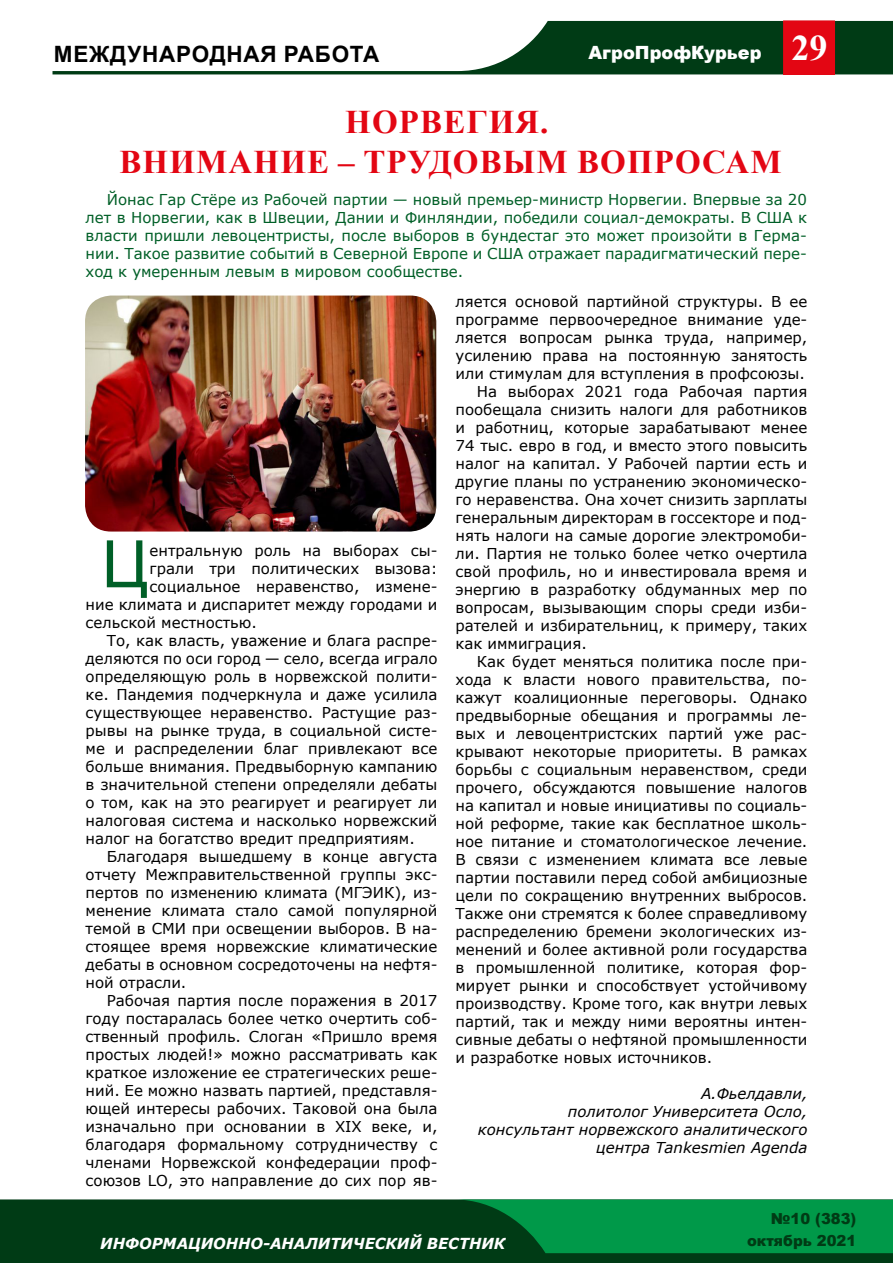
<style>
.page{position:relative;width:893px;height:1263px;background:#fff}
.page>*{position:absolute;margin:0;border:0;box-sizing:border-box;transform-origin:0 0}
.t1{font:64.5px "Verdana";color:#005f27}
.t2{font:700 36px "Times New Roman";color:#fff}
.t3{font:700 33px/39.6px "Times New Roman";letter-spacing:.035em;color:#e30613;text-align:center}
.t4{font:700 22.5px "Arial";letter-spacing:.035em;color:#000}
.t5{font:900 18.15px "Arial";color:#fff}
.t6{font:italic 700 15.15px "Verdana";color:#fff}
.t7{font:900 15.15px/21.5px "Arial";color:#003b15;text-align:right}
.t8{font:15px "Verdana";color:#000}
.t9{font:15px/18px "Verdana";color:#005f27;text-align:justify}
.t10{font:italic 15px/18px "Verdana";color:#000;text-align:right}
</style>
<div class="page">
<svg style="left:53px;top:21px;width:840px;height:53px"></svg>
<div style="left:784px;top:21px;width:50px;height:53px;background:#e30613"></div>
<div style="left:783px;top:21px;width:52px;height:54px;border:1px solid #e30613"></div>
<div style="left:0;top:1199px;width:893px;height:64px;background:#003b15"></div>
<svg style="left:455px;top:1199px;width:438px;height:54px;background:#018b42"></svg>
<img style="left:85px;top:296px;width:351px;height:235px">
<h3 class="t4" style="left:54px;top:38px;width:327px">МЕЖДУНАРОДНАЯ РАБОТА</h3>
<h2 class="t2" style="left:791px;top:22px;width:37px">29</h2>
<p class="t5" style="left:588px;top:39px;width:175px">АгроПрофКурьер</p>
<h3 class="t3" style="left:119px;top:101px;width:664px">НОРВЕГИЯ.<br>ВНИМАНИЕ – ТРУДОВЫМ ВОПРОСАМ</h3>
<p class="t9" style="left:86px;top:190px;width:723px;text-indent:21px">Йонас Гар Стёре из Рабочей партии — новый премьер-министр Норвегии. Впервые за 20 лет в Норвегии, как в Швеции, Дании и Финляндии, победили социал-демократы. В США к власти пришли левоцентристы, после выборов в бундестаг это может произойти в Герма&shy;нии. Такое развитие событий в Северной Европе и США отражает парадигматический пере&shy;ход к умеренным левым в мировом сообществе.</p>
<h1 class="t1" style="left:101px;top:519px;width:51px">Ц</h1>
<p class="t8" style="left:150px;top:540px;width:289px">ентральную роль на выборах сы-</p>
<p class="t8" style="left:150px;top:558px;width:289px">грали три политических вызова:</p>
<p class="t8" style="left:150px;top:576px;width:289px">социальное неравенство, измене-</p>
<p class="t8" style="left:86px;top:594px;width:353px">ние климата и диспаритет между городами и</p>
<p class="t8" style="left:86px;top:612px;width:173px">сельской местностью.</p>
<p class="t8" style="left:107px;top:630px;width:332px">То, как власть, уважение и блага распре-</p>
<p class="t8" style="left:86px;top:648px;width:353px">деляются по оси город — село, всегда играло</p>
<p class="t8" style="left:86px;top:666px;width:353px">определяющую роль в норвежской полити-</p>
<p class="t8" style="left:86px;top:684px;width:353px">ке. Пандемия подчеркнула и даже усилила</p>
<p class="t8" style="left:86px;top:702px;width:353px">существующее неравенство. Растущие раз-</p>
<p class="t8" style="left:86px;top:720px;width:353px">рывы на рынке труда, в социальной систе-</p>
<p class="t8" style="left:86px;top:738px;width:353px">ме и распределении благ привлекают все</p>
<p class="t8" style="left:86px;top:756px;width:353px">больше внимания. Предвыборную кампанию</p>
<p class="t8" style="left:86px;top:774px;width:353px">в значительной степени определяли дебаты</p>
<p class="t8" style="left:86px;top:792px;width:353px">о том, как на это реагирует и реагирует ли</p>
<p class="t8" style="left:86px;top:810px;width:353px">налоговая система и насколько норвежский</p>
<p class="t8" style="left:86px;top:828px;width:331px">налог на богатство вредит предприятиям.</p>
<p class="t8" style="left:107px;top:846px;width:332px">Благодаря вышедшему в конце августа</p>
<p class="t8" style="left:86px;top:864px;width:353px">отчету Межправительственной группы экс-</p>
<p class="t8" style="left:86px;top:882px;width:353px">пертов по изменению климата (МГЭИК), из-</p>
<p class="t8" style="left:86px;top:900px;width:353px">менение климата стало самой популярной</p>
<p class="t8" style="left:86px;top:918px;width:353px">темой в СМИ при освещении выборов. В на-</p>
<p class="t8" style="left:86px;top:936px;width:353px">стоящее время норвежские климатические</p>
<p class="t8" style="left:86px;top:954px;width:353px">дебаты в основном сосредоточены на нефтя-</p>
<p class="t8" style="left:86px;top:972px;width:102px">ной отрасли.</p>
<p class="t8" style="left:107px;top:990px;width:332px">Рабочая партия после поражения в 2017</p>
<p class="t8" style="left:86px;top:1008px;width:353px">году постаралась более четко очертить соб-</p>
<p class="t8" style="left:86px;top:1026px;width:353px">ственный профиль. Слоган «Пришло время</p>
<p class="t8" style="left:86px;top:1044px;width:353px">простых людей!» можно рассматривать как</p>
<p class="t8" style="left:86px;top:1062px;width:353px">краткое изложение ее стратегических реше-</p>
<p class="t8" style="left:86px;top:1080px;width:353px">ний. Ее можно назвать партией, представля-</p>
<p class="t8" style="left:86px;top:1098px;width:353px">ющей интересы рабочих. Таковой она была</p>
<p class="t8" style="left:86px;top:1116px;width:353px">изначально при основании в XIX веке, и,</p>
<p class="t8" style="left:86px;top:1134px;width:353px">благодаря формальному сотрудничеству с</p>
<p class="t8" style="left:86px;top:1152px;width:353px">членами Норвежской конфедерации проф-</p>
<p class="t8" style="left:86px;top:1170px;width:353px">союзов LO, это направление до сих пор яв-</p>
<p class="t8" style="left:455px;top:291px;width:353px">ляется основой партийной структуры. В ее</p>
<p class="t8" style="left:455px;top:309px;width:353px">программе первоочередное внимание уде-</p>
<p class="t8" style="left:455px;top:327px;width:353px">ляется вопросам рынка труда, например,</p>
<p class="t8" style="left:455px;top:345px;width:353px">усилению права на постоянную занятость</p>
<p class="t8" style="left:455px;top:363px;width:351px">или стимулам для вступления в профсоюзы.</p>
<p class="t8" style="left:477px;top:381px;width:332px">На выборах 2021 года Рабочая партия</p>
<p class="t8" style="left:455px;top:399px;width:353px">пообещала снизить налоги для работников</p>
<p class="t8" style="left:455px;top:417px;width:353px">и работниц, которые зарабатывают менее</p>
<p class="t8" style="left:455px;top:435px;width:353px">74 тыс. евро в год, и вместо этого повысить</p>
<p class="t8" style="left:455px;top:453px;width:353px">налог на капитал. У Рабочей партии есть и</p>
<p class="t8" style="left:455px;top:471px;width:353px">другие планы по устранению экономическо-</p>
<p class="t8" style="left:455px;top:489px;width:353px">го неравенства. Она хочет снизить зарплаты</p>
<p class="t8" style="left:455px;top:507px;width:353px">генеральным директорам в госсекторе и под-</p>
<p class="t8" style="left:455px;top:525px;width:353px">нять налоги на самые дорогие электромоби-</p>
<p class="t8" style="left:455px;top:543px;width:353px">ли. Партия не только более четко очертила</p>
<p class="t8" style="left:455px;top:561px;width:353px">свой профиль, но и инвестировала время и</p>
<p class="t8" style="left:455px;top:579px;width:353px">энергию в разработку обдуманных мер по</p>
<p class="t8" style="left:455px;top:597px;width:353px">вопросам, вызывающим споры среди изби-</p>
<p class="t8" style="left:455px;top:615px;width:353px">рателей и избирательниц, к примеру, таких</p>
<p class="t8" style="left:455px;top:633px;width:133px">как иммиграция.</p>
<p class="t8" style="left:477px;top:651px;width:332px">Как будет меняться политика после при-</p>
<p class="t8" style="left:455px;top:669px;width:353px">хода к власти нового правительства, по-</p>
<p class="t8" style="left:455px;top:687px;width:353px">кажут коалиционные переговоры. Однако</p>
<p class="t8" style="left:455px;top:705px;width:353px">предвыборные обещания и программы ле-</p>
<p class="t8" style="left:455px;top:723px;width:353px">вых и левоцентристских партий уже рас-</p>
<p class="t8" style="left:455px;top:741px;width:353px">крывают некоторые приоритеты. В рамках</p>
<p class="t8" style="left:455px;top:759px;width:353px">борьбы с социальным неравенством, среди</p>
<p class="t8" style="left:455px;top:777px;width:353px">прочего, обсуждаются повышение налогов</p>
<p class="t8" style="left:455px;top:795px;width:353px">на капитал и новые инициативы по социаль-</p>
<p class="t8" style="left:455px;top:813px;width:353px">ной реформе, такие как бесплатное школь-</p>
<p class="t8" style="left:455px;top:831px;width:353px">ное питание и стоматологическое лечение.</p>
<p class="t8" style="left:455px;top:849px;width:353px">В связи с изменением климата все левые</p>
<p class="t8" style="left:455px;top:867px;width:353px">партии поставили перед собой амбициозные</p>
<p class="t8" style="left:455px;top:885px;width:353px">цели по сокращению внутренних выбросов.</p>
<p class="t8" style="left:455px;top:903px;width:353px">Также они стремятся к более справедливому</p>
<p class="t8" style="left:455px;top:921px;width:353px">распределению бремени экологических из-</p>
<p class="t8" style="left:455px;top:939px;width:353px">менений и более активной роли государства</p>
<p class="t8" style="left:455px;top:957px;width:353px">в промышленной политике, которая фор-</p>
<p class="t8" style="left:455px;top:975px;width:353px">мирует рынки и способствует устойчивому</p>
<p class="t8" style="left:455px;top:993px;width:353px">производству. Кроме того, как внутри левых</p>
<p class="t8" style="left:455px;top:1011px;width:353px">партий, так и между ними вероятны интен-</p>
<p class="t8" style="left:455px;top:1029px;width:353px">сивные дебаты о нефтяной промышленности</p>
<p class="t8" style="left:455px;top:1047px;width:258px">и разработке новых источников.</p>
<p class="t10" style="left:478px;top:1084px;width:331px">А.Фьелдавли,<br>политолог Университета Осло, консультант норвежского аналитического центра Tankesmien Agenda</p>
<p class="t6" style="left:100px;top:1233px;width:407px">ИНФОРМАЦИОННО-АНАЛИТИЧЕСКИЙ ВЕСТНИК</p>
<p class="t7" style="left:747px;top:1208px;width:111px">№10 (383) октябрь 2021</p>
</div>
